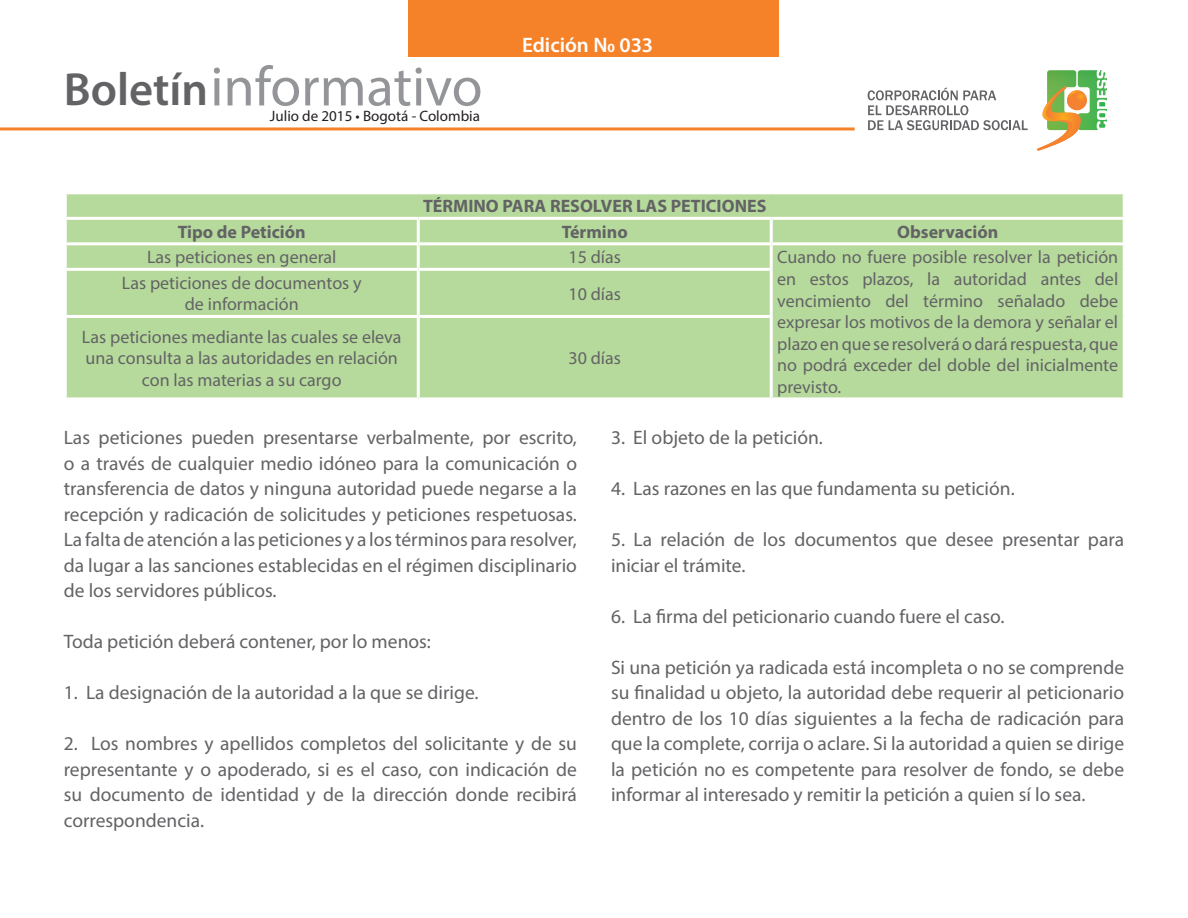
<style>
.page{position:relative;width:1188px;height:918px;background:#fff}
.page>*{position:absolute;margin:0;border:0;box-sizing:border-box;transform-origin:0 0}
.t1{font:56.25px "Myriad Pro";color:#939598}
.t2{font:600 46.65px "Myriad Pro";color:#636366}
.t3{font:600 21px "Myriad Pro";color:#fff}
.t4{font:19.5px/25.5px "Myriad Pro";color:#636366;text-align:justify}
.t5{font:18px/21.6px "Myriad Pro";color:#636366;text-align:justify}
.t6{font:700 18px "Myriad Pro";color:#636366}
.t7{font:15px "Myriad Pro";color:#231f20}
</style>
<div class="page">
<div style="left:409px;top:0;width:370px;height:57px;background:#f58229"></div>
<svg style="left:868px;top:70px;width:239px;height:81px"></svg>
<hr style="left:0;top:127px;width:855px;height:3px;background:#f58229">
<div style="left:67px;top:194px;width:1056px;height:203px;background:#b6da9b"></div>
<hr style="left:64px;top:217px;width:354px;height:3px;background:#fff">
<hr style="left:418px;top:217px;width:353px;height:3px;background:#fff">
<hr style="left:417px;top:220px;width:3px;height:22px;background:#fff">
<hr style="left:771px;top:217px;width:355px;height:3px;background:#fff">
<hr style="left:770px;top:220px;width:3px;height:22px;background:#fff">
<hr style="left:64px;top:242px;width:354px;height:3px;background:#fff">
<hr style="left:418px;top:242px;width:353px;height:3px;background:#fff">
<hr style="left:417px;top:245px;width:3px;height:23px;background:#fff">
<hr style="left:771px;top:242px;width:355px;height:3px;background:#fff">
<hr style="left:770px;top:245px;width:3px;height:23px;background:#fff">
<hr style="left:64px;top:268px;width:354px;height:3px;background:#fff">
<hr style="left:418px;top:268px;width:355px;height:3px;background:#fff">
<hr style="left:417px;top:271px;width:3px;height:44px;background:#fff">
<hr style="left:770px;top:271px;width:3px;height:44px;background:#fff">
<hr style="left:64px;top:315px;width:354px;height:3px;background:#fff">
<hr style="left:418px;top:315px;width:355px;height:3px;background:#fff">
<hr style="left:417px;top:318px;width:3px;height:79px;background:#fff">
<hr style="left:770px;top:318px;width:3px;height:79px;background:#fff">
<h2 class="t2" style="left:64px;top:60px;width:146px">Boletín</h2>
<h1 class="t1" style="left:210px;top:52px;width:274px">informativo</h1>
<p class="t7" style="left:270px;top:107px;width:212px">Julio de 2015 • Bogotá - Colombia</p>
<p class="t3" style="left:522px;top:31px;width:133px">Edición N0 033</p>
<p class="t6" style="left:423px;top:195px;width:345px">TÉRMINO PARA RESOLVER LAS PETICIONES</p>
<p class="t6" style="left:178px;top:220px;width:130px">Tipo de Petición</p>
<p class="t6" style="left:562px;top:220px;width:68px">Término</p>
<p class="t6" style="left:897px;top:220px;width:103px">Observación</p>
<p class="t5" style="left:147px;top:246px;width:191px">Las peticiones en general</p>
<p class="t5" style="left:569px;top:246px;width:54px">15 días</p>
<p class="t5" style="left:777px;top:246px;width:343px">Cuando no fuere posible resolver la petición en estos plazos, la autoridad antes del vencimiento del término señalado debe expresar los motivos de la demora y señalar el plazo en que se resolverá o dará respuesta, que no podrá exceder del doble del inicialmente previsto.</p>
<p class="t5" style="left:122px;top:272px;width:241px">Las peticiones de documentos y</p>
<p class="t5" style="left:185px;top:293px;width:115px">de información</p>
<p class="t5" style="left:569px;top:283px;width:54px">10 días</p>
<p class="t5" style="left:82px;top:326px;width:321px;text-align:center">Las peticiones mediante las cuales se eleva una consulta a las autoridades en relación con las materias a su cargo</p>
<p class="t5" style="left:569px;top:347px;width:54px">30 días</p>
<p class="t4" style="left:64px;top:424px;width:515px">Las peticiones pueden presentarse verbalmente, por escrito, o a través de cualquier medio idóneo para la comunicación o transferencia de datos y ninguna autoridad puede negarse a la recepción y radicación de solicitudes y peticiones respetuosas.<br>La falta de atención a las peticiones y a los términos para resolver, da lugar a las sanciones establecidas en el régimen disciplinario de los servidores públicos.</p>
<p class="t4" style="left:64px;top:628px;width:369px">Toda petición deberá contener, por lo menos:</p>
<p class="t4" style="left:64px;top:679px;width:416px">1. La designación de la autoridad a la que se dirige.</p>
<p class="t4" style="left:64px;top:730px;width:515px">2. Los nombres y apellidos completos del solicitante y de su representante y o apoderado, si es el caso, con indicación de su documento de identidad y de la dirección donde recibirá correspondencia.</p>
<p class="t4" style="left:611px;top:424px;width:213px">3. El objeto de la petición.</p>
<p class="t4" style="left:611px;top:475px;width:405px">4. Las razones en las que fundamenta su petición.</p>
<p class="t4" style="left:611px;top:526px;width:515px">5. La relación de los documentos que desee presentar para iniciar el trámite.</p>
<p class="t4" style="left:611px;top:603px;width:395px">6. La firma del peticionario cuando fuere el caso.</p>
<p class="t4" style="left:611px;top:654px;width:515px">Si una petición ya radicada está incompleta o no se comprende su finalidad u objeto, la autoridad debe requerir al peticionario dentro de los 10 días siguientes a la fecha de radicación para que la complete, corrija o aclare. Si la autoridad a quien se dirige la petición no es competente para resolver de fondo, se debe informar al interesado y remitir la petición a quien sí lo sea.</p>
</div>
